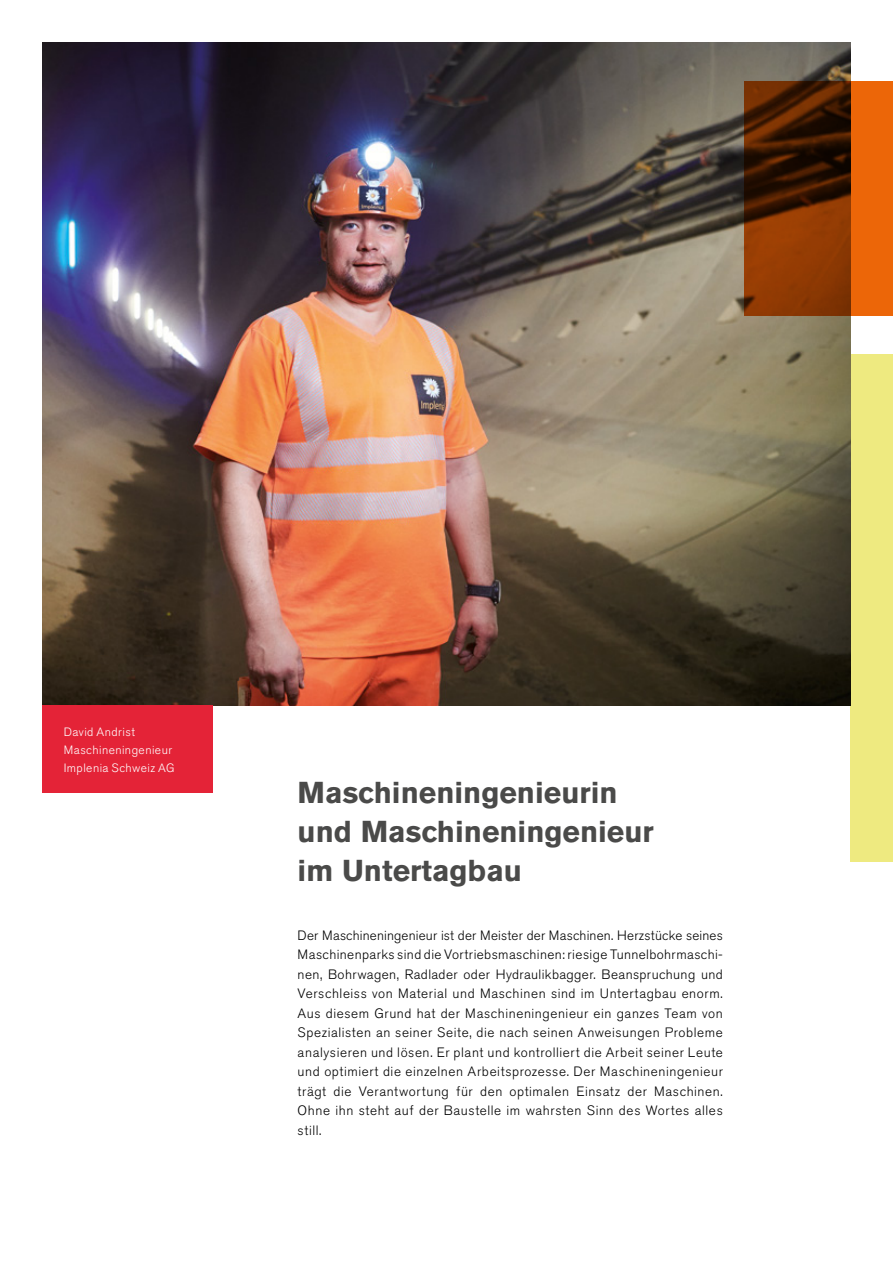
<style>
.page{position:relative;width:893px;height:1263px;background:#fff}
.page>*{position:absolute;margin:0;border:0;box-sizing:border-box;transform-origin:0 0}
.t1{font:700 30px/39px "Akzidenz Grotesk Std";color:#4a4a49}
.t2{font:300 13.5px/19.5px "Akzidenz Grotesk Std";letter-spacing:.045em;color:#000;text-align:justify}
.t3{font:300 12px/18px "Akzidenz Grotesk Std";letter-spacing:.035em;color:#fff}
</style>
<div class="page">
<div style="left:850px;top:355px;width:43px;height:507px;background:#eeea80"></div>
<img style="left:43px;top:43px;width:807px;height:663px">
<svg style="left:744px;top:82px;width:149px;height:234px;background:#893903"></svg>
<div style="left:43px;top:706px;width:170px;height:87px;background:#e42337"></div>
<p class="t3" style="left:64px;top:723px;width:112px">David Andrist<br>Maschineningenieur<br>Implenia Schweiz AG</p>
<h1 class="t1" style="left:298px;top:773px;width:358px">Maschineningenieurin und Maschineningenieur im Untertagbau</h1>
<p class="t2" style="left:298px;top:925px;width:427px">Der Maschineningenieur ist der Meister der Maschinen. Herzstücke seines Maschinenparks sind die Vortriebsmaschinen: riesige Tunnelbohrmaschi&shy;nen, Bohrwagen, Radlader oder Hydraulikbagger. Beanspruchung und Verschleiss von Material und Maschinen sind im Untertagbau enorm.<br>Aus diesem Grund hat der Maschineningenieur ein ganzes Team von Spezialisten an seiner Seite, die nach seinen Anweisungen Probleme analysieren und lösen. Er plant und kontrolliert die Arbeit seiner Leute und optimiert die einzelnen Arbeitsprozesse. Der Maschineningenieur trägt die Verantwortung für den optimalen Einsatz der Maschinen.<br>Ohne ihn steht auf der Baustelle im wahrsten Sinn des Wortes alles still.</p>
</div>
